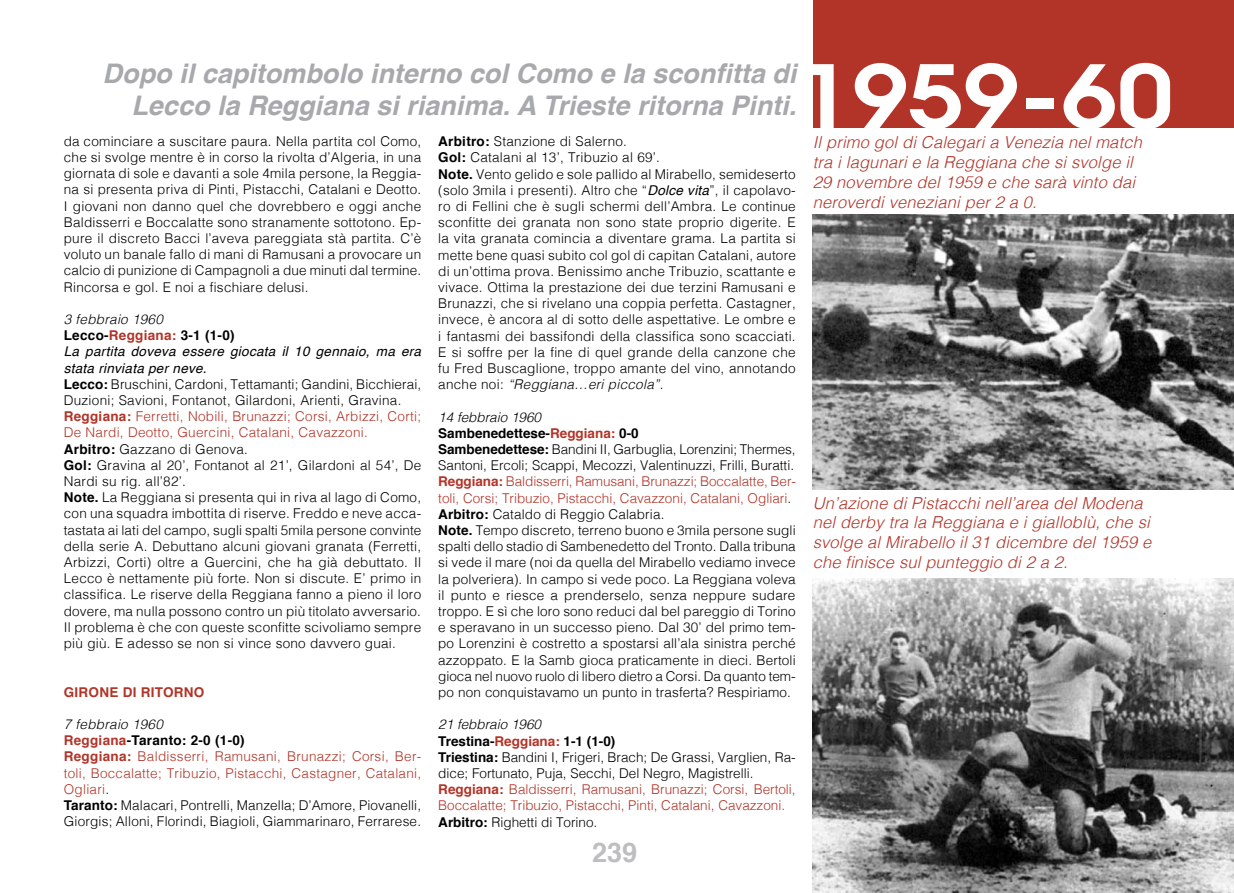
<style>
.page{position:relative;width:1234px;height:893px;background:#fff}
.page>*{position:absolute;margin:0;border:0;box-sizing:border-box;transform-origin:0 0}
.t1{font:600 86.55px "Avant Garde";letter-spacing:-.005em;color:#fff;scale:1.15 1}
.t2{font:italic 700 27px/32.4px "Helvetica";color:#a7a9ac;text-align:right}
.t3{font:700 27px "Helvetica";color:#bcbec0}
.t4{font:italic 300 16.5px/19.8px "Helvetica";letter-spacing:.01em;color:#b23428}
.t5{font:300 13.5px/16.2px "Helvetica";letter-spacing:.02em;color:#000}
.t6{font:300 13.5px/16.2px "Helvetica";color:#000}
.t7{font:700 13.5px "Helvetica";letter-spacing:.02em;color:#b23428}
.s1{font-style:italic}
.s2{font-weight:700}
.s3{font-weight:700;color:#b23428}
.s4{font-weight:400;font-style:italic}
.s5{color:#b23428}
</style>
<div class="page">
<div style="left:812px;top:0;width:421px;height:128px;background:#b23428"></div>
<img style="left:812px;top:215px;width:421px;height:275px">
<img style="left:812px;top:578px;width:421px;height:315px">
<h2 class="t2" style="left:103px;top:57px;width:695px">Dopo il capitombolo interno col Como e la sconfitta di<br>Lecco la Reggiana si rianima. A Trieste ritorna Pinti.</h2>
<p class="t5" style="left:64px;top:132px;width:359px">da cominciare a suscitare paura. Nella partita col Como,</p>
<p class="t5" style="left:64px;top:148px;width:359px;text-align:justify">che si svolge mentre è in corso la rivolta d’Algeria, in una giornata di sole e davanti a sole 4mila persone, la Reggia&shy;na si presenta priva di Pinti, Pistacchi, Catalani e Deotto.<br>I giovani non danno quel che dovrebbero e oggi anche Baldisserri e Boccalatte sono stranamente sottotono. Ep&shy;pure il discreto Bacci l’aveva pareggiata stà partita. C’è voluto un banale fallo di mani di Ramusani a provocare un calcio di punizione di Campagnoli a due minuti dal termine.<br>Rincorsa e gol. E noi a fischiare delusi.</p>
<p class="t5" style="left:64px;top:310px;width:359px"><span class="s1">3 febbraio 1960<br></span><span class="s2">Lecco-</span><span class="s3">Reggiana:</span> <span class="s2">3-1 (1-0)<br></span><span class="s4">La partita doveva essere giocata il 10 gennaio, ma era stata rinviata per neve.<br></span><span class="s2">Lecco:</span> Bruschini, Cardoni, Tettamanti; Gandini, Bicchierai, Duzioni; Savioni, Fontanot, Gilardoni, Arienti, Gravina.<br><span class="s3">Reggiana:</span> <span class="s5">Ferretti, Nobili, Brunazzi; Corsi, Arbizzi, Corti; De Nardi, Deotto, Guercini, Catalani, Cavazzoni.<br></span><span class="s2">Arbitro:</span> Gazzano di Genova.<br><span class="s2">Gol:</span> Gravina al 20’, Fontanot al 21’, Gilardoni al 54’, De Nardi su rig. all’82’.<br><span class="s2">Note.</span> La Reggiana si presenta qui in riva al lago di Como, con una squadra imbottita di riserve. Freddo e neve acca&shy;tastata ai lati del campo, sugli spalti 5mila persone convinte della serie A. Debuttano alcuni giovani granata (Ferretti, Arbizzi, Corti) oltre a Guercini, che ha già debuttato. Il Lecco è nettamente più forte. Non si discute. E’ primo in classifica. Le riserve della Reggiana fanno a pieno il loro dovere, ma nulla possono contro un più titolato avversario.<br>Il problema è che con queste sconfitte scivoliamo sempre più giù. E adesso se non si vince sono davvero guai.</p>
<p class="t7" style="left:64px;top:681px;width:142px">Girone di ritorno</p>
<p class="t5" style="left:64px;top:715px;width:359px"><span class="s1">7 febbraio 1960<br></span><span class="s3">Reggiana</span><span class="s2">-Taranto: 2-0 (1-0)<br></span><span class="s3">Reggiana:</span> <span class="s5">Baldisserri, Ramusani, Brunazzi; Corsi, Ber&shy;toli, Boccalatte; Tribuzio, Pistacchi, Castagner, Catalani, Ogliari</span>.<br><span class="s2">Taranto:</span> Malacari, Pontrelli, Manzella; D’Amore, Piovanelli, Giorgis; Alloni, Florindi, Biagioli, Giammarinaro, Ferrarese.</p>
<p class="t5" style="left:438px;top:132px;width:359px"><span class="s2">Arbitro:</span> Stanzione di Salerno.<br><span class="s2">Gol:</span> Catalani al 13’, Tribuzio al 69’.<br><span class="s2">Note.</span> Vento gelido e sole pallido al Mirabello, semideserto (solo 3mila i presenti). Altro che “<span class="s4">Dolce vita</span>”, il capolavo&shy;ro di Fellini che è sugli schermi dell’Ambra. Le continue sconfitte dei granata non sono state proprio digerite. E la vita granata comincia a diventare grama. La partita si mette bene quasi subito col gol di capitan Catalani, autore di un’ottima prova. Benissimo anche Tribuzio, scattante e vivace. Ottima la prestazione dei due terzini Ramusani e Brunazzi, che si rivelano una coppia perfetta. Castagner, invece, è ancora al di sotto delle aspettative. Le ombre e i fantasmi dei bassifondi della classifica sono scacciati.<br>E si soffre per la fine di quel grande della canzone che fu Fred Buscaglione, troppo amante del vino, annotando anche noi: <span class="s1">“Reggiana…eri piccola”</span>.</p>
<p class="t5" style="left:438px;top:408px;width:359px"><span class="s1">14 febbraio 1960<br></span><span class="s2">Sambenedettese-</span><span class="s3">Reggiana:</span> <span class="s2">0-0<br>Sambenedettese:</span> Bandini II, Garbuglia, Lorenzini; Thermes, Santoni, Ercoli; Scappi, Mecozzi, Valentinuzzi, Frilli, Buratti.<br><span class="s3">Reggiana:</span> <span class="s5">Baldisserri, Ramusani, Brunazzi; Boccalatte, Ber&shy;toli, Corsi; Tribuzio, Pistacchi, Cavazzoni, Catalani, Ogliari</span>.<br><span class="s2">Arbitro:</span> Cataldo di Reggio Calabria.<br><span class="s2">Note.</span> Tempo discreto, terreno buono e 3mila persone sugli spalti dello stadio di Sambenedetto del Tronto. Dalla tribuna si vede il mare (noi da quella del Mirabello vediamo invece la polveriera). In campo si vede poco. La Reggiana voleva il punto e riesce a prenderselo, senza neppure sudare troppo. E sì che loro sono reduci dal bel pareggio di Torino e speravano in un successo pieno. Dal 30’ del primo tem&shy;po Lorenzini è costretto a spostarsi all’ala sinistra perché azzoppato. E la Samb gioca praticamente in dieci. Bertoli gioca nel nuovo ruolo di libero dietro a Corsi. Da quanto tem&shy;po non conquistavamo un punto in trasferta? Respiriamo.</p>
<p class="t6" style="left:438px;top:716px;width:359px"><span class="s1">21 febbraio 1960<br></span><span class="s2">Trestina-</span><span class="s3">Reggiana:</span> <span class="s2">1-1 (1-0)<br>Triestina:</span> Bandini I, Frigeri, Brach; De Grassi, Varglien, Ra&shy;dice; Fortunato, Puja, Secchi, Del Negro, Magistrelli.<br><span class="s3">Reggiana:</span> <span class="s5">Baldisserri, Ramusani, Brunazzi; Corsi, Bertoli, Boccalatte; Tribuzio, Pistacchi, Pinti, Catalani, Cavazzoni.<br></span><span class="s2">Arbitro:</span> Righetti di Torino.</p>
<h2 class="t3" style="left:592px;top:831px;width:47px">239</h2>
<h1 class="t1" style="left:797px;top:40px;width:328px">1959-60</h1>
<p class="t4" style="left:812px;top:132px;width:330px">Il primo gol di Calegari a Venezia nel match tra i lagunari e la Reggiana che si svolge il 29 novembre del 1959 e che sarà vinto dai neroverdi veneziani per 2 a 0.</p>
<p class="t4" style="left:812px;top:492px;width:340px">Un’azione di Pistacchi nell’area del Modena nel derby tra la Reggiana e i gialloblù, che si svolge al Mirabello il 31 dicembre del 1959 e che finisce sul punteggio di 2 a 2.</p>
</div>
